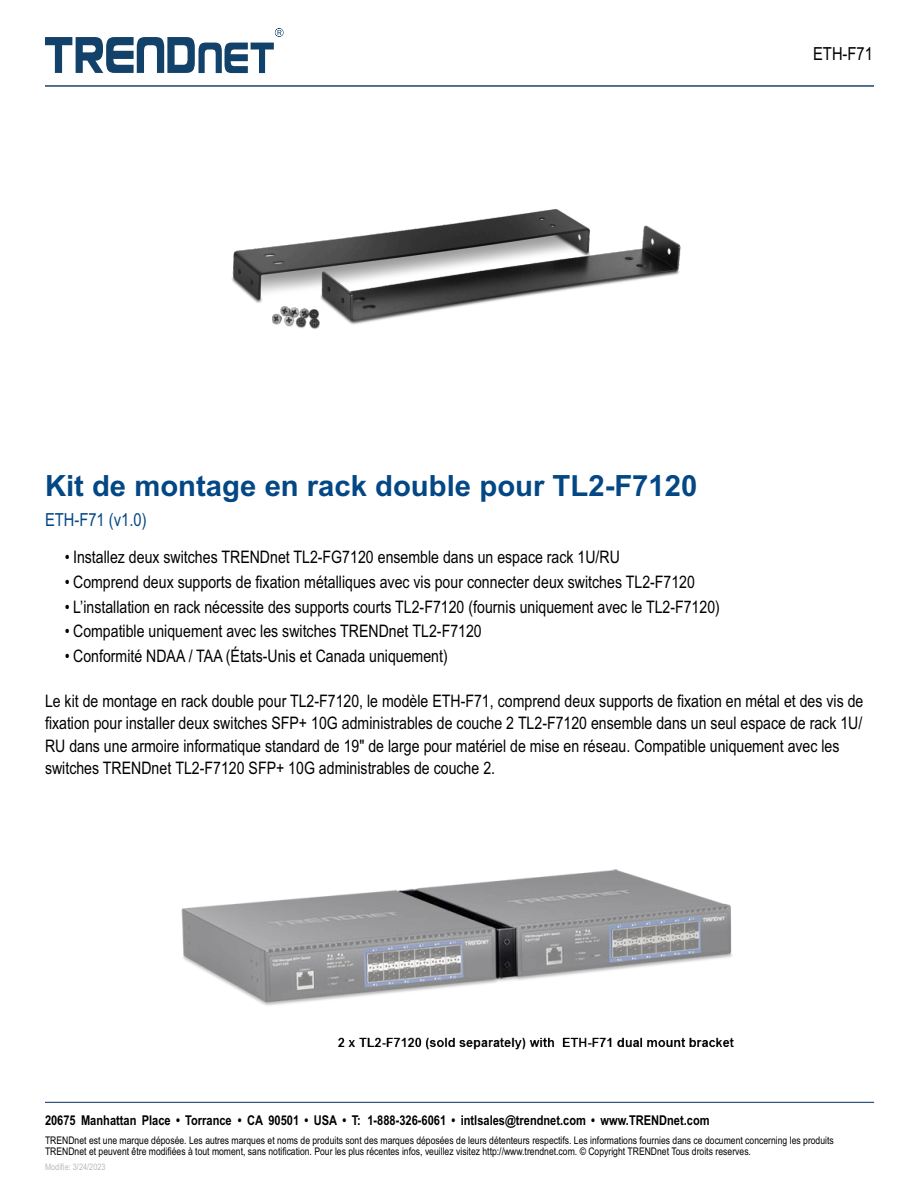
<style>
.page{position:relative;width:918px;height:1188px;background:#fff}
.page>*{position:absolute;margin:0;border:0;box-sizing:border-box;transform-origin:0 0}
.t1{font:700 29.25px "Arial";color:#034785}
.t2{font:18px "Arial Narrow";color:#034785}
.t3{font:18px "Arial Narrow";color:#000}
.t4{font:17.25px/22.4px "Arial Narrow";color:#000}
.t5{font:700 13.5px "Arial Narrow";color:#000}
.t6{font:10.5px/11.6px "Arial Narrow";color:#000}
.t7{font:9px "Arial Narrow";color:#bbb}
</style>
<div class="page">
<svg style="left:45px;top:28px;width:238px;height:45px"></svg>
<img style="left:231px;top:44px;width:450px;height:285px">
<hr style="left:45px;top:85px;width:829px;height:2px;background:#31537d">
<hr style="left:45px;top:1102px;width:829px;height:1px;background:#31537d">
<img style="left:181px;top:869px;width:553px;height:181px">
<p class="t3" style="left:813px;top:47px;width:61px">ETH-F71</p>
<h1 class="t1" style="left:45px;top:474px;width:654px">Kit de montage en rack double pour TL2-F7120</h1>
<p class="t2" style="left:45px;top:513px;width:103px">ETH-F71 (v1.0)</p>
<p class="t4" style="left:65px;top:548px;width:557px">• Installez deux switches TRENDnet TL2-FG7120 ensemble dans un espace rack 1U/RU</p>
<p class="t4" style="left:65px;top:572px;width:632px">• Comprend deux supports de fixation métalliques avec vis pour connecter deux switches TL2-F7120</p>
<p class="t4" style="left:65px;top:597px;width:657px">• L’installation en rack nécessite des supports courts TL2-F7120 (fournis uniquement avec le TL2-F7120)</p>
<p class="t4" style="left:65px;top:622px;width:419px">• Compatible uniquement avec les switches TRENDnet TL2-F7120</p>
<p class="t4" style="left:65px;top:646px;width:385px">• Conformité NDAA / TAA (États-Unis et Canada uniquement)</p>
<p class="t4" style="left:45px;top:691px;width:820px">Le kit de montage en rack double pour TL2-F7120, le modèle ETH-F71, comprend deux supports de fixation en métal et des vis de fixation pour installer deux switches SFP+ 10G administrables de couche 2 TL2-F7120 ensemble dans un seul espace de rack 1U/ RU dans une armoire informatique standard de 19" de large pour matériel de mise en réseau. Compatible uniquement avec les switches TRENDnet TL2-F7120 SFP+ 10G administrables de couche 2.</p>
<p class="t5" style="left:45px;top:1115px;width:666px">20675 Manhattan Place • Torrance • CA 90501 • USA • T: 1-888-326-6061 • intlsales@trendnet.com • www.TRENDnet.com</p>
<p class="t6" style="left:45px;top:1135px;width:790px">TRENDnet est une marque déposée. Les autres marques et noms de produits sont des marques déposées de leurs détenteurs respectifs. Les informations fournies dans ce document concerning les produits<br>TRENDnet et peuvent être modifiées à tout moment, sans notification. Pour les plus récentes infos, veuillez visitez http://www.trendnet.com. © Copyright TRENDnet Tous droits reserves.</p>
<p class="t7" style="left:45px;top:1164px;width:62px">Modifie: 3/24/2023</p>
</div>
